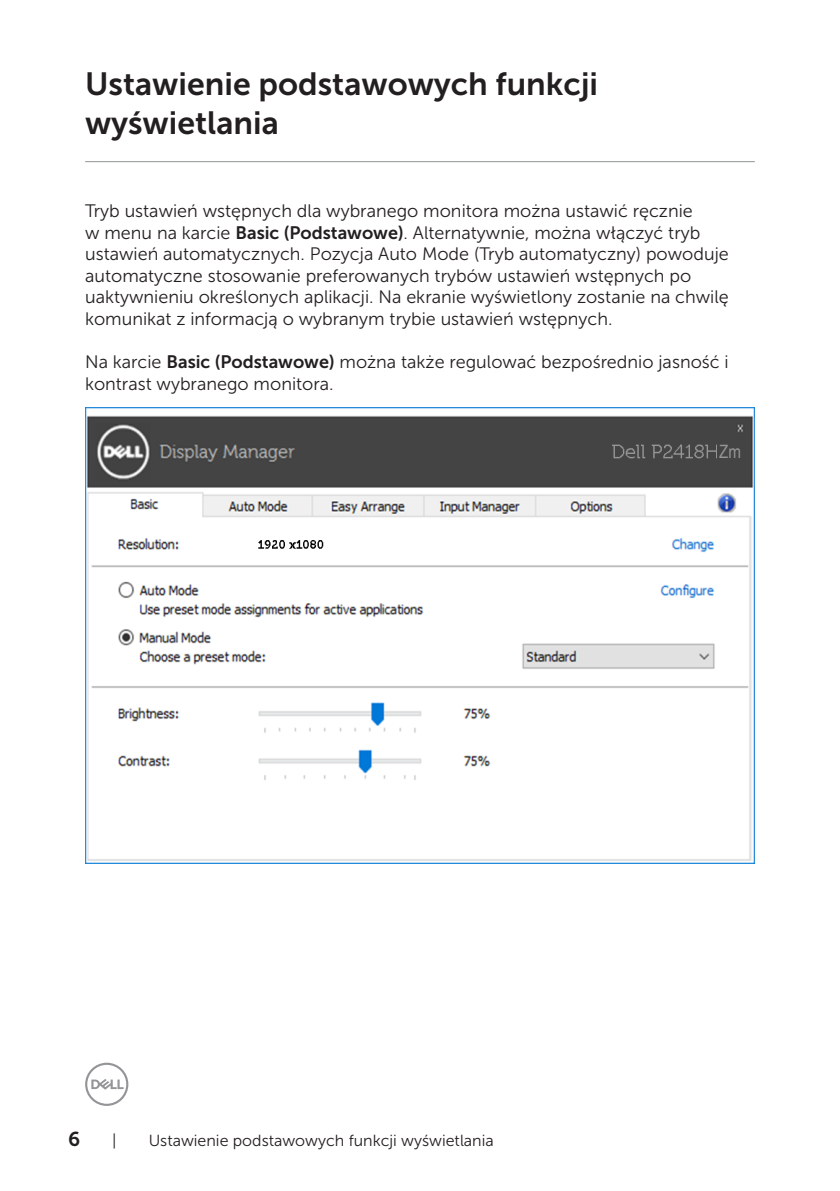
<style>
.page{position:relative;width:840px;height:1191px;background:#fff}
.page>*{position:absolute;margin:0;border:0;box-sizing:border-box;transform-origin:0 0}
.Contents{font:32px/38.4px "Museo Sans For Dell 700";color:#231f20}
.t1{font:20px "Museo Sans For Dell 700";color:#231f20}
.t2{font:18.4px "Arial Narrow";color:#959595}
.text{font:18px/21.6px "Museo Sans For Dell 300";color:#231f20}
.t3{font:16px "Museo Sans For Dell 300";color:#231f20}
.s1{font-family:"Museo Sans For Dell 700"}
</style>
<div class="page">
<svg style="left:85px;top:1062px;width:43px;height:44px"></svg>
<hr style="left:85px;top:161px;width:669px;height:1px;background:#939598">
<img style="left:85px;top:407px;width:669px;height:456px">
<div style="left:717px;top:441px;width:14px;height:18px;background:#444"></div>
<p class="Contents" style="left:85px;top:65px;width:514px">Ustawienie podstawowych funkcji wyświetlania</p>
<p class="text" style="left:85px;top:200px;width:645px">Tryb ustawień wstępnych dla wybranego monitora można ustawić ręcznie<br>w menu na karcie <span class="s1">Basic (Podstawowe)</span>. Alternatywnie, można włączyć tryb ustawień automatycznych. Pozycja Auto Mode (Tryb automatyczny) powoduje automatyczne stosowanie preferowanych trybów ustawień wstępnych po uaktywnieniu określonych aplikacji. Na ekranie wyświetlony zostanie na chwilę komunikat z informacją o wybranym trybie ustawień wstępnych.</p>
<p class="text" style="left:85px;top:351px;width:644px">Na karcie <span class="s1">Basic (Podstawowe)</span> można także regulować bezpośrednio jasność i kontrast wybranego monitora.</p>
<p class="t2" style="left:718px;top:438px;width:23px">Zm</p>
<p class="t1" style="left:68px;top:1127px;width:14px">6</p>
<p class="t3" style="left:112px;top:1131px;width:6px">|</p>
<p class="t3" style="left:149px;top:1131px;width:346px">Ustawienie podstawowych funkcji wyświetlania</p>
</div>
